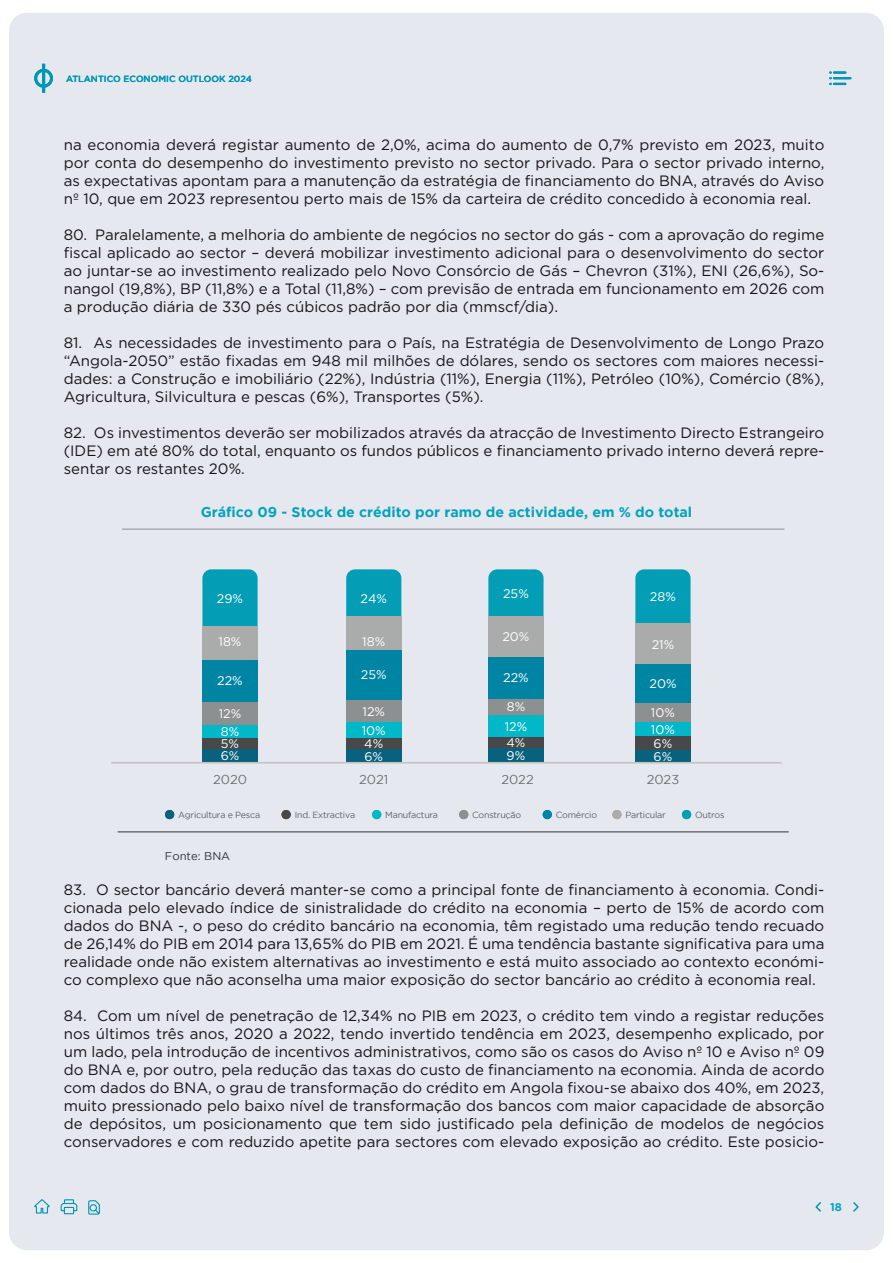
<style>
.page{position:relative;width:893px;height:1263px;background:#fff}
.page>*{position:absolute;margin:0;border:0;box-sizing:border-box;transform-origin:0 0}
.Texto{font:15px/18px "Gotham";color:#16151a;text-align:justify}
.t1{font:700 14.1px "Gotham";color:#02a3bb}
.t2{font:12.9px "Gotham";color:#6e7173}
.t3{font:12.6px/18.1px "Gotham";color:#fff}
.t4{font:11.25px "Gotham";color:#2f3336}
.t5{font:700 11.25px "Gotham";color:#00a4c4}
.t6{font:500 9px "Gotham";color:#0096b5}
.t7{font:8.85px "Gotham";letter-spacing:-.025em;color:#5e6263}
</style>
<div class="page">
<div style="left:9px;top:13px;width:875px;height:1237px;background:#e5e8ee;border-radius:18px"></div>
<svg style="left:34px;top:64px;width:19px;height:29px"></svg>
<svg style="left:830px;top:71px;width:20px;height:14px"></svg>
<svg style="left:34px;top:1199px;width:66px;height:16px"></svg>
<svg style="left:815px;top:1202px;width:44px;height:10px"></svg>
<hr style="left:122px;top:529px;width:662px;height:1px;background:#8d9091">
<hr style="left:118px;top:831px;width:670px;height:1px;background:#2f3336">
<div style="left:165px;top:810px;width:9px;height:9px;background:#08627d;border-radius:5px"></div>
<div style="left:281px;top:810px;width:10px;height:9px;background:#464849;border-radius:5px"></div>
<div style="left:372px;top:810px;width:9px;height:9px;background:#00b8c7;border-radius:5px"></div>
<div style="left:459px;top:810px;width:9px;height:9px;background:#8d9091;border-radius:5px"></div>
<div style="left:543px;top:810px;width:9px;height:9px;background:#0084a4;border-radius:5px"></div>
<div style="left:612px;top:810px;width:10px;height:9px;background:#a9acab;border-radius:5px"></div>
<div style="left:682px;top:810px;width:9px;height:9px;background:#039db6;border-radius:5px"></div>
<div style="left:202px;top:569px;width:56px;height:57px;background:#039db6"></div>
<div style="left:202px;top:626px;width:56px;height:34px;background:#a9acab"></div>
<div style="left:202px;top:660px;width:56px;height:43px;background:#0084a4"></div>
<div style="left:202px;top:702px;width:56px;height:24px;background:#8d9091"></div>
<div style="left:202px;top:725px;width:56px;height:16px;background:#00b8c7"></div>
<div style="left:202px;top:738px;width:56px;height:12px;background:#464849"></div>
<div style="left:202px;top:750px;width:56px;height:13px;background:#08627d"></div>
<div style="left:346px;top:569px;width:55px;height:47px;background:#039db6"></div>
<div style="left:346px;top:616px;width:55px;height:35px;background:#a9acab"></div>
<div style="left:346px;top:651px;width:55px;height:49px;background:#0084a4"></div>
<div style="left:346px;top:700px;width:55px;height:24px;background:#8d9091"></div>
<div style="left:346px;top:722px;width:55px;height:19px;background:#00b8c7"></div>
<div style="left:346px;top:738px;width:55px;height:12px;background:#464849"></div>
<div style="left:346px;top:750px;width:55px;height:13px;background:#08627d"></div>
<div style="left:488px;top:569px;width:55px;height:47px;background:#039db6"></div>
<div style="left:488px;top:616px;width:55px;height:41px;background:#a9acab"></div>
<div style="left:488px;top:657px;width:55px;height:42px;background:#0084a4"></div>
<div style="left:488px;top:699px;width:55px;height:16px;background:#8d9091"></div>
<div style="left:488px;top:715px;width:55px;height:22px;background:#00b8c7"></div>
<div style="left:488px;top:737px;width:55px;height:12px;background:#464849"></div>
<div style="left:488px;top:748px;width:55px;height:15px;background:#08627d"></div>
<div style="left:635px;top:569px;width:55px;height:54px;background:#039db6"></div>
<div style="left:635px;top:623px;width:55px;height:42px;background:#a9acab"></div>
<div style="left:635px;top:665px;width:55px;height:39px;background:#0084a4"></div>
<div style="left:635px;top:703px;width:55px;height:19px;background:#8d9091"></div>
<div style="left:635px;top:722px;width:55px;height:15px;background:#00b8c7"></div>
<div style="left:635px;top:737px;width:55px;height:13px;background:#464849"></div>
<div style="left:635px;top:750px;width:55px;height:13px;background:#08627d"></div>
<hr style="left:111px;top:762px;width:671px;height:1px;background:#c2c2c2">
<p class="t6" style="left:66px;top:73px;width:187px">ATLANTICO ECONOMIC OUTLOOK 2024</p>
<p class="Texto" style="left:64px;top:136px;width:762px">na economia deverá registar aumento de 2,0%, acima do aumento de 0,7% previsto em 2023, muito por conta do desempenho do investimento previsto no sector privado. Para o sector privado interno, as expectativas apontam para a manutenção da estratégia de financiamento do BNA, através do Aviso nº 10, que em 2023 representou perto mais de 15% da carteira de crédito concedido à economia real.</p>
<p class="Texto" style="left:64px;top:226px;width:762px">80. Paralelamente, a melhoria do ambiente de negócios no sector do gás - com a aprovação do regime fiscal aplicado ao sector – deverá mobilizar investimento adicional para o desenvolvimento do sector ao juntar-se ao investimento realizado pelo Novo Consórcio de Gás – Chevron (31%), ENI (26,6%), So&shy;nangol (19,8%), BP (11,8%) e a Total (11,8%) – com previsão de entrada em funcionamento em 2026 com a produção diária de 330 pés cúbicos padrão por dia (mmscf/dia).</p>
<p class="Texto" style="left:64px;top:334px;width:762px">81. As necessidades de investimento para o País, na Estratégia de Desenvolvimento de Longo Prazo “Angola-2050” estão fixadas em 948 mil milhões de dólares, sendo os sectores com maiores necessi&shy;dades: a Construção e imobiliário (22%), Indústria (11%), Energia (11%), Petróleo (10%), Comércio (8%), Agricultura, Silvicultura e pescas (6%), Transportes (5%).</p>
<p class="Texto" style="left:64px;top:424px;width:762px">82. Os investimentos deverão ser mobilizados através da atracção de Investimento Directo Estrangeiro (IDE) em até 80% do total, enquanto os fundos públicos e financiamento privado interno deverá repre&shy;sentar os restantes 20%.</p>
<p class="t1" style="left:201px;top:504px;width:493px">Gráfico 09 - Stock de crédito por ramo de actividade, em % do total</p>
<p class="t3" style="left:217px;top:589px;width:28px">29%</p>
<p class="t3" style="left:361px;top:589px;width:28px">24%</p>
<p class="t3" style="left:503px;top:584px;width:27px">25%</p>
<p class="t3" style="left:650px;top:587px;width:27px">28%</p>
<p class="t3" style="left:219px;top:632px;width:24px">18%</p>
<p class="t3" style="left:362px;top:632px;width:24px">18%</p>
<p class="t3" style="left:502px;top:628px;width:29px">20%</p>
<p class="t3" style="left:652px;top:636px;width:24px">21%</p>
<p class="t3" style="left:217px;top:671px;width:27px">22%</p>
<p class="t3" style="left:361px;top:665px;width:27px">25%</p>
<p class="t3" style="left:503px;top:668px;width:27px">22%</p>
<p class="t3" style="left:649px;top:674px;width:29px">20%</p>
<p class="t3" style="left:219px;top:704px;width:24px">12%<br>8%</p>
<p class="t3" style="left:221px;top:738px;width:20px;line-height:11.6px">5%<br>6%</p>
<p class="t3" style="left:362px;top:702px;width:26px;line-height:18.6px">12%<br>10%</p>
<p class="t3" style="left:364px;top:737px;width:20px;line-height:12.3px">4%<br>6%</p>
<p class="t3" style="left:505px;top:697px;width:24px;line-height:19.8px">8%<br>12%</p>
<p class="t3" style="left:506px;top:735px;width:20px;line-height:13px">4%<br>9%</p>
<p class="t3" style="left:651px;top:704px;width:26px;line-height:16.8px">10%<br>10%</p>
<p class="t3" style="left:654px;top:737px;width:20px;line-height:12.9px">6%<br>6%</p>
<p class="t2" style="left:213px;top:772px;width:35px">2020</p>
<p class="t2" style="left:359px;top:772px;width:31px">2021</p>
<p class="t2" style="left:501px;top:772px;width:34px">2022</p>
<p class="t2" style="left:647px;top:772px;width:34px">2023</p>
<p class="t7" style="left:178px;top:810px;width:83px">Agricultura e Pesca</p>
<p class="t7" style="left:295px;top:810px;width:62px">Ind. Extractiva</p>
<p class="t7" style="left:385px;top:810px;width:54px">Manufactura</p>
<p class="t7" style="left:472px;top:810px;width:50px">Construção</p>
<p class="t7" style="left:556px;top:810px;width:43px">Comércio</p>
<p class="t7" style="left:625px;top:810px;width:42px">Particular</p>
<p class="t7" style="left:695px;top:810px;width:31px">Outros</p>
<p class="t4" style="left:165px;top:850px;width:67px">Fonte: BNA</p>
<p class="Texto" style="left:64px;top:881px;width:762px">83. O sector bancário deverá manter-se como a principal fonte de financiamento à economia. Condi&shy;cionada pelo elevado índice de sinistralidade do crédito na economia – perto de 15% de acordo com dados do BNA -, o peso do crédito bancário na economia, têm registado uma redução tendo recuado de 26,14% do PIB em 2014 para 13,65% do PIB em 2021. É uma tendência bastante significativa para uma realidade onde não existem alternativas ao investimento e está muito associado ao contexto económi&shy;co complexo que não aconselha uma maior exposição do sector bancário ao crédito à economia real.</p>
<p class="Texto" style="left:64px;top:1007px;width:762px">84. Com um nível de penetração de 12,34% no PIB em 2023, o crédito tem vindo a registar reduções nos últimos três anos, 2020 a 2022, tendo invertido tendência em 2023, desempenho explicado, por um lado, pela introdução de incentivos administrativos, como são os casos do Aviso nº 10 e Aviso nº 09 do BNA e, por outro, pela redução das taxas do custo de financiamento na economia. Ainda de acordo com dados do BNA, o grau de transformação do crédito em Angola fixou-se abaixo dos 40%, em 2023, muito pressionado pelo baixo nível de transformação dos bancos com maior capacidade de absorção de depósitos, um posicionamento que tem sido justificado pela definição de modelos de negócios conservadores e com reduzido apetite para sectores com elevado exposição ao crédito. Este posicio-</p>
<p class="t5" style="left:830px;top:1200px;width:13px">18</p>
</div>
